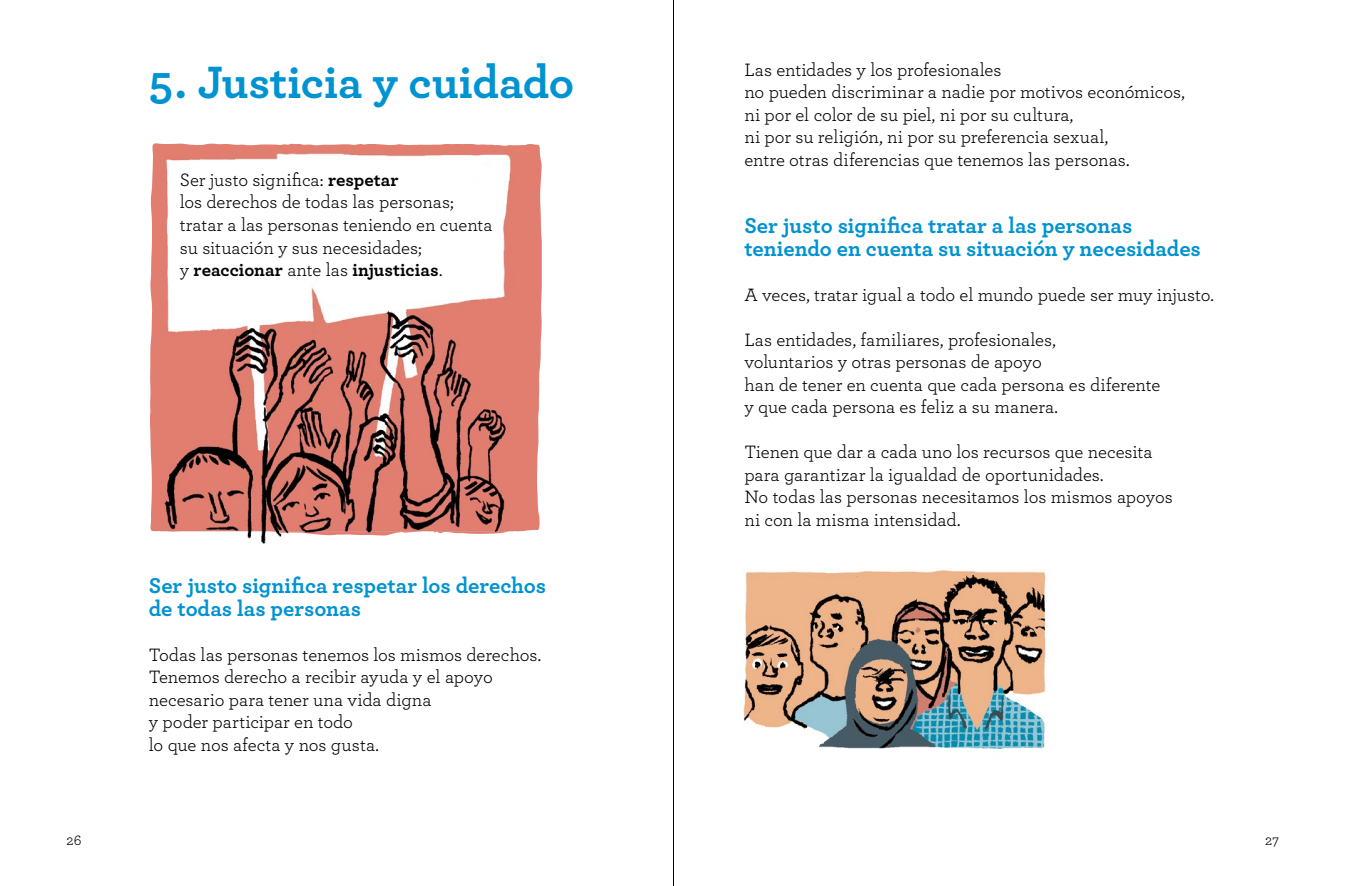
<style>
.page{position:relative;width:1347px;height:886px;background:#fff}
.page>*{position:absolute;margin:0;border:0;box-sizing:border-box;transform-origin:0 0}
.t1{font:700 47.5px "Archer";letter-spacing:-.01em;color:#0093d1}
.t2{font:700 22.5px/22.5px "Archer";color:#0093d1}
.t3{font:18.75px/22.5px "Archer";letter-spacing:-.005em;color:#000}
.t4{font:15px "Archer";color:#000}
.s1{font-weight:700}
</style>
<div class="page">
<hr style="left:673px;top:0;width:1px;height:886px;background:#000">
<svg style="left:150px;top:143px;width:392px;height:389px;background:#e48b7e"></svg>
<img style="left:160px;top:152px;width:353px;height:392px">
<img style="left:743px;top:570px;width:303px;height:179px">
<h1 class="t1" style="left:149px;top:45px;width:427px">5. Justicia y cuidado</h1>
<p class="t3" style="left:744px;top:57px;width:442px">Las entidades y los profesionales<br>no pueden discriminar a nadie por motivos económicos, ni por el color de su piel, ni por su cultura,<br>ni por su religión, ni por su preferencia sexual,<br>entre otras diferencias que tenemos las personas.</p>
<p class="t3" style="left:180px;top:168px;width:314px">Ser justo significa: <span class="s1">respetar<br></span>los derechos de todas las personas; tratar a las personas teniendo en cuenta su situación y sus necesidades;<br>y <span class="s1">reaccionar</span> ante las <span class="s1">injusticias</span>.</p>
<p class="t2" style="left:149px;top:573px;width:399px">Ser justo significa respetar los derechos de todas las personas</p>
<p class="t3" style="left:149px;top:642px;width:394px">Todas las personas tenemos los mismos derechos.<br>Tenemos derecho a recibir ayuda y el apoyo necesario para tener una vida digna<br>y poder participar en todo<br>lo que nos afecta y nos gusta.</p>
<p class="t2" style="left:744px;top:213px;width:458px">Ser justo significa tratar a las personas teniendo en cuenta su situación y necesidades</p>
<p class="t3" style="left:744px;top:282px;width:471px">A veces, tratar igual a todo el mundo puede ser muy injusto.</p>
<p class="t3" style="left:744px;top:327px;width:417px">Las entidades, familiares, profesionales,<br>voluntarios y otras personas de apoyo<br>han de tener en cuenta que cada persona es diferente y que cada persona es feliz a su manera.</p>
<p class="t3" style="left:744px;top:440px;width:430px">Tienen que dar a cada uno los recursos que necesita para garantizar la igualdad de oportunidades.<br>No todas las personas necesitamos los mismos apoyos ni con la misma intensidad.</p>
<p class="t4" style="left:66px;top:830px;width:17px">26</p>
<p class="t4" style="left:1265px;top:830px;width:15px">27</p>
</div>
